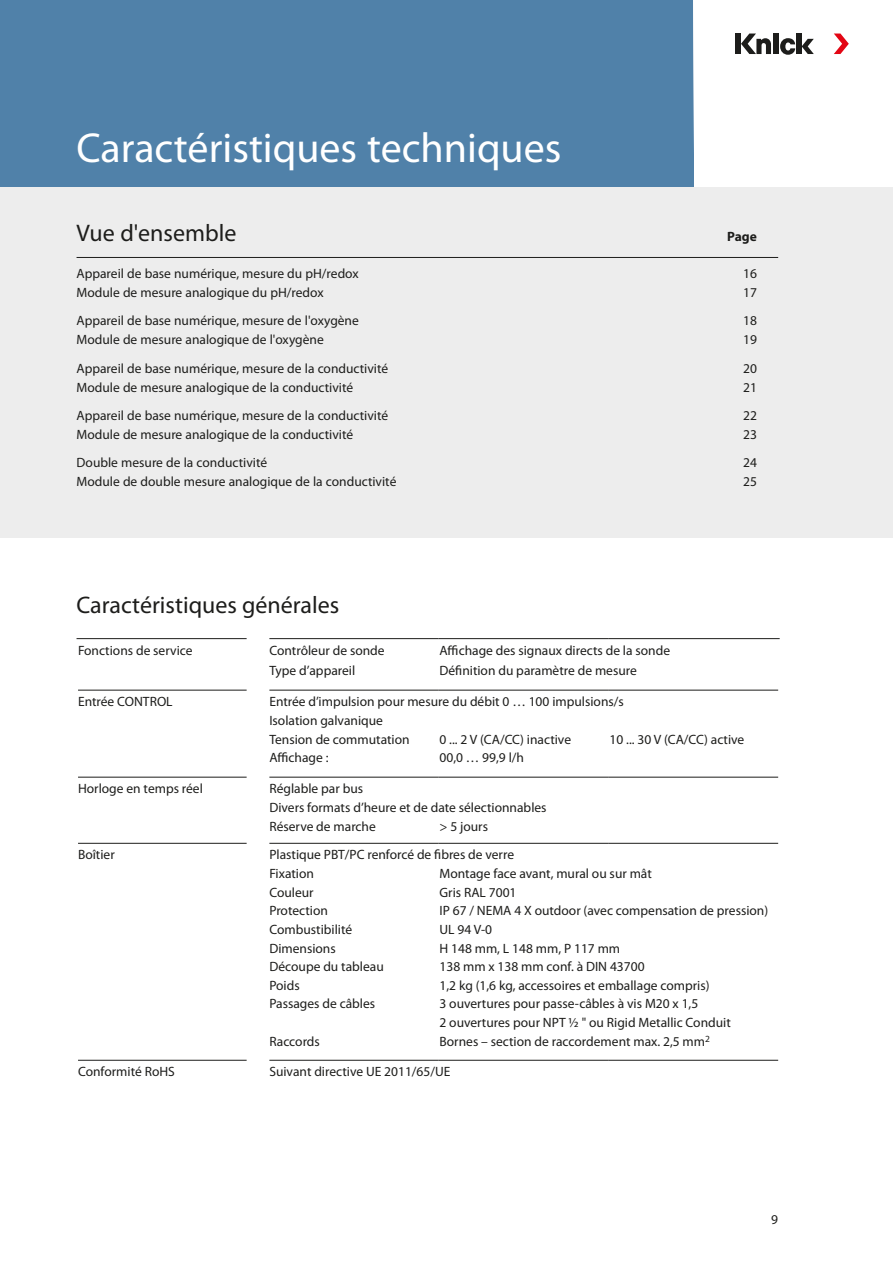
<style>
.page{position:relative;width:893px;height:1263px;background:#fff}
.page>*{position:absolute;margin:0;border:0;box-sizing:border-box;transform-origin:0 0}
.t1{font:42px "Myriad Pro";color:#fff}
.Tabellenüberschrift{font:24px "Myriad Pro";color:#1d1d1b}
.Fließtext{font:24px "Myriad Pro";color:#1d1d1b}
.Tabelle_D{font:13.5px "Myriad Pro";color:#1d1d1b}
.Fließtext-2{font:13.5px "Myriad Pro";color:#1d1d1b}
.Fließtext-3{font:700 13.5px "Myriad Pro";color:#1d1d1b}
</style>
<div class="page">
<div style="left:0;top:0;width:693px;height:187px;background:#5081a9"></div>
<hr style="left:0;top:0;width:1px;height:187px;background:#003866">
<div style="left:735px;top:34px;width:6px;height:20px;background:#1d1d1b"></div>
<div style="left:796px;top:34px;width:6px;height:20px;background:#1d1d1b"></div>
<svg style="left:802px;top:39px;width:12px;height:15px"></svg>
<svg style="left:834px;top:34px;width:15px;height:20px"></svg>
<svg style="left:741px;top:34px;width:54px;height:21px"></svg>
<div style="left:0;top:187px;width:893px;height:351px;background:#ededed"></div>
<hr style="left:77px;top:257px;width:701px;height:1px;background:#1d1d1b">
<hr style="left:269px;top:638px;width:170px;height:1px;background:#1d1d1b">
<hr style="left:439px;top:638px;width:170px;height:1px;background:#1d1d1b">
<hr style="left:609px;top:638px;width:171px;height:1px;background:#1d1d1b">
<hr style="left:78px;top:690px;width:169px;height:1px;background:#1d1d1b">
<hr style="left:78px;top:777px;width:169px;height:1px;background:#1d1d1b">
<hr style="left:269px;top:777px;width:170px;height:1px;background:#1d1d1b">
<hr style="left:439px;top:777px;width:170px;height:1px;background:#1d1d1b">
<hr style="left:609px;top:777px;width:169px;height:1px;background:#1d1d1b">
<hr style="left:78px;top:843px;width:169px;height:1px;background:#1d1d1b">
<hr style="left:269px;top:843px;width:170px;height:1px;background:#1d1d1b">
<hr style="left:439px;top:843px;width:170px;height:1px;background:#1d1d1b">
<hr style="left:609px;top:843px;width:169px;height:1px;background:#1d1d1b">
<hr style="left:78px;top:1060px;width:169px;height:1px;background:#1d1d1b">
<hr style="left:269px;top:1060px;width:170px;height:1px;background:#1d1d1b">
<hr style="left:439px;top:1060px;width:170px;height:1px;background:#1d1d1b">
<hr style="left:609px;top:1060px;width:169px;height:1px;background:#1d1d1b">
<hr style="left:77px;top:638px;width:170px;height:1px;background:#1d1d1b">
<hr style="left:269px;top:690px;width:170px;height:1px;background:#1d1d1b">
<hr style="left:439px;top:690px;width:170px;height:1px;background:#1d1d1b">
<hr style="left:609px;top:690px;width:169px;height:1px;background:#1d1d1b">
<p class="t1" style="left:77px;top:122px;width:486px">Caractéristiques techniques</p>
<p class="Fließtext" style="left:77px;top:218px;width:161px">Vue d'ensemble</p>
<p class="Fließtext-3" style="left:727px;top:228px;width:31px">Page</p>
<p class="Fließtext-2" style="left:77px;top:265px;width:284px">Appareil de base numérique, mesure du pH/redox</p>
<p class="Fließtext-2" style="left:743px;top:265px;width:15px">16</p>
<p class="Fließtext-2" style="left:77px;top:284px;width:249px">Module de mesure analogique du pH/redox</p>
<p class="Fließtext-2" style="left:743px;top:284px;width:15px">17</p>
<p class="Fließtext-2" style="left:77px;top:313px;width:284px">Appareil de base numérique, mesure de l'oxygène</p>
<p class="Fließtext-2" style="left:743px;top:313px;width:15px">18</p>
<p class="Fließtext-2" style="left:77px;top:332px;width:249px">Module de mesure analogique de l'oxygène</p>
<p class="Fließtext-2" style="left:743px;top:332px;width:15px">19</p>
<p class="Fließtext-2" style="left:77px;top:360px;width:313px">Appareil de base numérique, mesure de la conductivité</p>
<p class="Fließtext-2" style="left:743px;top:360px;width:15px">20</p>
<p class="Fließtext-2" style="left:77px;top:379px;width:278px">Module de mesure analogique de la conductivité</p>
<p class="Fließtext-2" style="left:743px;top:379px;width:15px">21</p>
<p class="Fließtext-2" style="left:77px;top:407px;width:313px">Appareil de base numérique, mesure de la conductivité</p>
<p class="Fließtext-2" style="left:743px;top:407px;width:15px">22</p>
<p class="Fließtext-2" style="left:77px;top:426px;width:278px">Module de mesure analogique de la conductivité</p>
<p class="Fließtext-2" style="left:743px;top:426px;width:15px">23</p>
<p class="Fließtext-2" style="left:77px;top:454px;width:192px">Double mesure de la conductivité</p>
<p class="Fließtext-2" style="left:743px;top:454px;width:15px">24</p>
<p class="Fließtext-2" style="left:77px;top:473px;width:321px">Module de double mesure analogique de la conductivité</p>
<p class="Fließtext-2" style="left:743px;top:473px;width:15px">25</p>
<p class="Tabellenüberschrift" style="left:77px;top:590px;width:264px">Caractéristiques générales</p>
<p class="Tabelle_D" style="left:78px;top:642px;width:116px">Fonctions de service</p>
<p class="Tabelle_D" style="left:269px;top:642px;width:117px">Contrôleur de sonde</p>
<p class="Tabelle_D" style="left:439px;top:642px;width:232px">Affichage des signaux directs de la sonde</p>
<p class="Tabelle_D" style="left:269px;top:662px;width:87px">Type d’appareil</p>
<p class="Tabelle_D" style="left:439px;top:662px;width:199px">Définition du paramètre de mesure</p>
<p class="Tabelle_D" style="left:78px;top:693px;width:96px">Entrée CONTROL</p>
<p class="Tabelle_D" style="left:269px;top:693px;width:356px">Entrée d’impulsion pour mesure du débit 0 … 100 impulsions/s</p>
<p class="Tabelle_D" style="left:269px;top:712px;width:115px">Isolation galvanique</p>
<p class="Tabelle_D" style="left:269px;top:731px;width:142px">Tension de commutation</p>
<p class="Tabelle_D" style="left:439px;top:731px;width:133px">0 ... 2 V (CA/CC) inactive</p>
<p class="Tabelle_D" style="left:610px;top:731px;width:136px">10 ... 30 V (CA/CC) active</p>
<p class="Tabelle_D" style="left:269px;top:749px;width:61px">Affichage :</p>
<p class="Tabelle_D" style="left:439px;top:749px;width:86px">00,0 … 99,9 l/h</p>
<p class="Tabelle_D" style="left:78px;top:780px;width:126px">Horloge en temps réel</p>
<p class="Tabelle_D" style="left:269px;top:780px;width:95px">Réglable par bus</p>
<p class="Tabelle_D" style="left:269px;top:799px;width:279px">Divers formats d’heure et de date sélectionnables</p>
<p class="Tabelle_D" style="left:269px;top:818px;width:108px">Réserve de marche</p>
<p class="Tabelle_D" style="left:439px;top:818px;width:50px">&gt; 5 jours</p>
<p class="Tabelle_D" style="left:78px;top:846px;width:38px">Boîtier</p>
<p class="Tabelle_D" style="left:269px;top:846px;width:246px">Plastique PBT/PC renforcé de fibres de verre</p>
<p class="Tabelle_D" style="left:269px;top:865px;width:46px">Fixation</p>
<p class="Tabelle_D" style="left:439px;top:865px;width:214px">Montage face avant, mural ou sur mât</p>
<p class="Tabelle_D" style="left:269px;top:884px;width:46px">Couleur</p>
<p class="Tabelle_D" style="left:439px;top:884px;width:79px">Gris RAL 7001</p>
<p class="Tabelle_D" style="left:269px;top:902px;width:60px">Protection</p>
<p class="Tabelle_D" style="left:439px;top:902px;width:330px">IP 67 / NEMA 4 X outdoor (avec compensation de pression)</p>
<p class="Tabelle_D" style="left:269px;top:921px;width:84px">Combustibilité</p>
<p class="Tabelle_D" style="left:439px;top:921px;width:54px">UL 94 V-0</p>
<p class="Tabelle_D" style="left:269px;top:940px;width:68px">Dimensions</p>
<p class="Tabelle_D" style="left:439px;top:940px;width:182px">H 148 mm, L 148 mm, P 117 mm</p>
<p class="Tabelle_D" style="left:269px;top:958px;width:116px">Découpe du tableau</p>
<p class="Tabelle_D" style="left:439px;top:958px;width:207px">138 mm x 138 mm conf. à DIN 43700</p>
<p class="Tabelle_D" style="left:269px;top:977px;width:32px">Poids</p>
<p class="Tabelle_D" style="left:439px;top:977px;width:272px">1,2 kg (1,6 kg, accessoires et emballage compris)</p>
<p class="Tabelle_D" style="left:269px;top:996px;width:107px">Passages de câbles</p>
<p class="Tabelle_D" style="left:439px;top:996px;width:260px">3 ouvertures pour passe-câbles à vis M20 x 1,5</p>
<p class="Tabelle_D" style="left:439px;top:1014px;width:293px">2 ouvertures pour NPT ½ " ou Rigid Metallic Conduit</p>
<p class="Tabelle_D" style="left:269px;top:1033px;width:52px">Raccords</p>
<p class="Tabelle_D" style="left:439px;top:1033px;width:272px">Bornes – section de raccordement max. 2,5 mm<sup>2</sup></p>
<p class="Tabelle_D" style="left:78px;top:1063px;width:98px">Conformité RoHS</p>
<p class="Tabelle_D" style="left:269px;top:1063px;width:183px">Suivant directive UE 2011/65/UE</p>
<p class="Tabelle_D" style="left:771px;top:1211px;width:8px">9</p>
</div>
